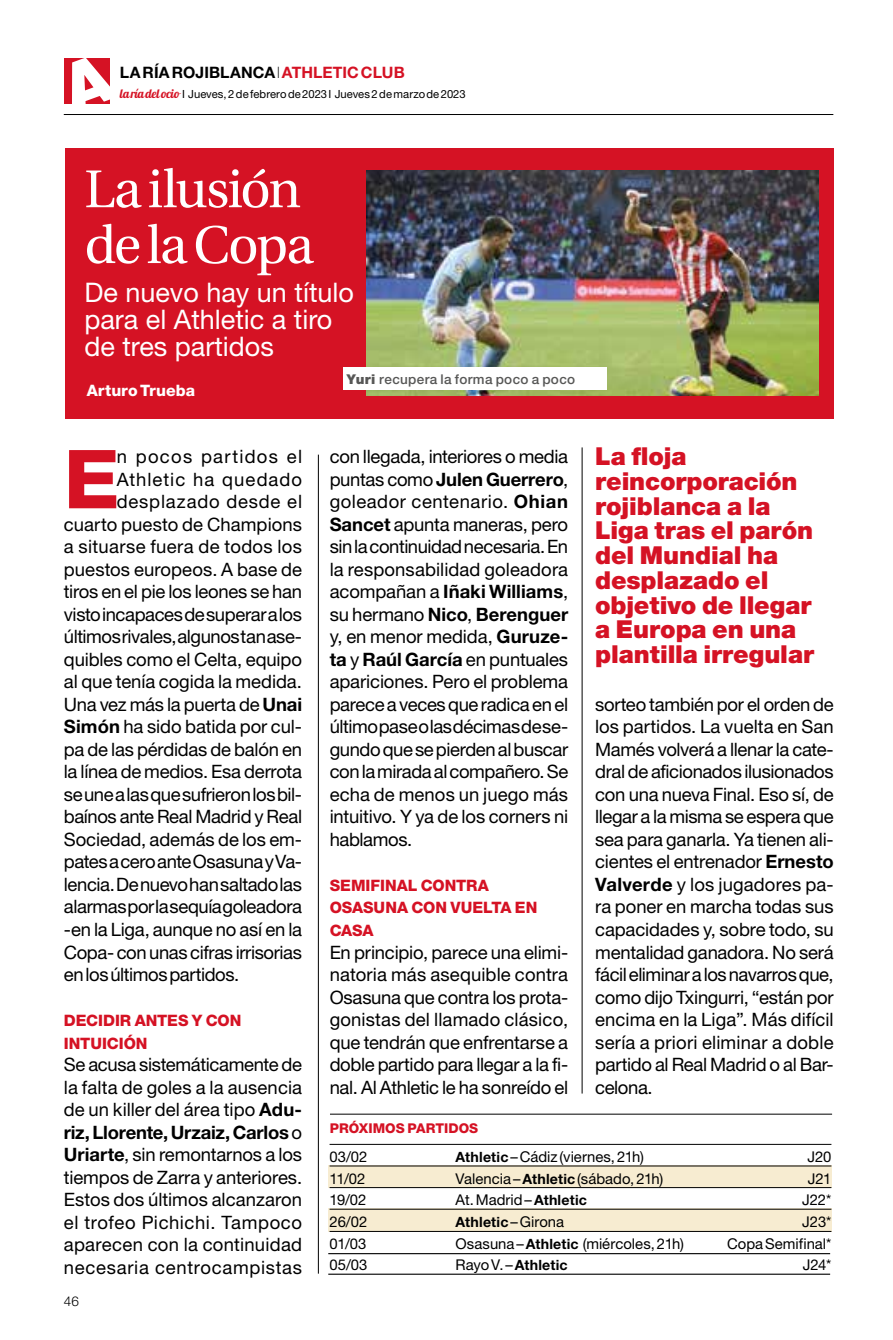
<style>
.page{position:relative;width:893px;height:1340px;background:#fff}
.page>*{position:absolute;margin:0;border:0;box-sizing:border-box;transform-origin:0 0}
.t1{font:800 81.45px "Helvetica Neue LT Std";color:#d51224}
.t2{font:53.1px/55.8px "Utopia";letter-spacing:-.04em;color:#fff}
.t3{font:27px/27px "Helvetica Neue LT Std";color:#fff}
.t4{font:900 24.75px/24.8px "Helvetica Neue LT Std";letter-spacing:-.005em;color:#d51224}
.t5{font:18.45px/22.5px "Helvetica Neue LT Std";letter-spacing:-.015em;color:#000;text-align:justify}
.t6{font:18.45px "Helvetica Neue LT Std";letter-spacing:.005em;color:#000}
.t7{font:18.45px "Helvetica Neue LT Std";letter-spacing:.02em;color:#000}
.t8{font:18.45px "Helvetica Neue LT Std";letter-spacing:.055em;color:#000}
.t9{font:18.45px "Helvetica Neue LT Std";letter-spacing:.04em;color:#000}
.t10{font:18.45px "Helvetica Neue LT Std";letter-spacing:.07em;color:#000}
.t11{font:800 15.75px/22.5px "Helvetica Neue LT Std";letter-spacing:-.005em;color:#d51224}
.t12{font:700 15.75px "Helvetica Neue LT Std";letter-spacing:.005em;color:#000}
.t13{font:800 15.75px "Helvetica Neue LT Std";letter-spacing:.005em;color:#fff}
.t14{font:14.85px "Helvetica Neue LT Std";color:#000}
.t15{font:700 14.17px "Helvetica Neue LT Std";letter-spacing:.015em;color:#000}
.t16{font:500 13.5px "Helvetica Neue LT Std";letter-spacing:.025em;color:#575756}
.t17{font:800 13.5px "Helvetica Neue LT Std";color:#d51224}
.t18{font:300 13.5px "Helvetica Neue LT Std";color:#000}
.t19{font:11.25px "Helvetica Neue LT Std";letter-spacing:.005em;color:#000}
.s1{font-weight:100}
.s2{color:#d51224}
.s3{font-family:"Lobster 1.4";font-size:12.38px;color:#d51224}
.s4{font-weight:700}
.s5{font-weight:900}
.s6{font-weight:700;font-size:14.17px}
.s7{font-weight:400;font-size:14.85px}
</style>
<div class="page">
<hr style="left:64px;top:114px;width:769px;height:1px;background:#000">
<div style="left:65px;top:148px;width:769px;height:270px;background:#d51224"></div>
<hr style="left:318px;top:454px;width:1px;height:819px;background:#000">
<hr style="left:582px;top:447px;width:1px;height:646px;background:#000">
<img style="left:366px;top:170px;width:453px;height:226px">
<div style="left:343px;top:367px;width:264px;height:23px;background:#fff"></div>
<div style="left:328px;top:1165px;width:503px;height:22px;background:#f7ecd1"></div>
<div style="left:328px;top:1208px;width:503px;height:23px;background:#f7ecd1"></div>
<hr style="left:330px;top:1113px;width:502px;height:1px;background:#000">
<hr style="left:330px;top:1143px;width:501px;height:1px;background:#000">
<hr style="left:330px;top:1230px;width:501px;height:1px;background:#000">
<hr style="left:328px;top:1253px;width:502px;height:1px;background:#000">
<hr style="left:328px;top:1273px;width:502px;height:1px;background:#000">
<hr style="left:330px;top:1165px;width:501px;height:1px;background:#000">
<hr style="left:330px;top:1187px;width:501px;height:1px;background:#000">
<hr style="left:330px;top:1208px;width:501px;height:1px;background:#000">
<div style="left:64px;top:58px;width:46px;height:46px;background:#d51224"></div>
<p class="t12" style="left:120px;top:62px;width:286px">LA RÍA ROJIBLANCA <span class="s1">I</span><span class="s2">ATHLETIC CLUB</span></p>
<p class="t19" style="left:120px;top:87px;width:347px"><span class="s3">la ría del ocio</span> I Jueves, 2 de febrero de 2023 I Jueves 2 de marzo de 2023</p>
<h2 class="t2" style="left:84px;top:162px;width:231px">La ilusión de la Copa</h2>
<h3 class="t3" style="left:84px;top:279px;width:271px">De nuevo hay un título para el Athletic a tiro de tres partidos</h3>
<p class="t13" style="left:87px;top:381px;width:110px">Arturo Trueba</p>
<h1 class="t1" style="left:64px;top:431px;width:57px">E</h1>
<p class="t10" style="left:117px;top:445px;width:187px">n pocos partidos el</p>
<p class="t8" style="left:117px;top:468px;width:187px">Athletic ha quedado</p>
<p class="t9" style="left:117px;top:491px;width:187px">desplazado desde el</p>
<p class="t6" style="left:64px;top:513px;width:240px">cuarto puesto de Champions</p>
<p class="t7" style="left:64px;top:536px;width:240px">a situarse fuera de todos los</p>
<p class="t6" style="left:64px;top:558px;width:240px">puestos europeos. A base de</p>
<p class="t5" style="left:64px;top:580px;width:240px">tiros en el pie los leones se han</p>
<p class="t5" style="left:64px;top:603px;width:240px">visto incapaces de superar a los</p>
<p class="t5" style="left:64px;top:625px;width:240px">últimos rivales, algunos tan ase-</p>
<p class="t5" style="left:64px;top:647px;width:240px">quibles como el Celta, equipo</p>
<p class="t5" style="left:64px;top:670px;width:240px">al que tenía cogida la medida.</p>
<p class="t5" style="left:64px;top:693px;width:240px">Una vez más la puerta de <span class="s4">Unai</span></p>
<p class="t5" style="left:64px;top:715px;width:240px"><span class="s4">Simón</span> ha sido batida por cul-</p>
<p class="t5" style="left:64px;top:737px;width:240px">pa de las pérdidas de balón en</p>
<p class="t5" style="left:64px;top:760px;width:240px">la línea de medios. Esa derrota</p>
<p class="t5" style="left:64px;top:783px;width:240px">se une a las que sufrieron los bil-</p>
<p class="t5" style="left:64px;top:805px;width:240px">baínos ante Real Madrid y Real</p>
<p class="t5" style="left:64px;top:828px;width:240px">Sociedad, además de los em-</p>
<p class="t5" style="left:64px;top:850px;width:240px">pates a cero ante Osasuna y Va-</p>
<p class="t5" style="left:64px;top:872px;width:240px">lencia. De nuevo han saltado las</p>
<p class="t5" style="left:64px;top:895px;width:240px">alarmas por la sequía goleadora</p>
<p class="t5" style="left:64px;top:918px;width:240px">-en la Liga, aunque no así en la</p>
<p class="t5" style="left:64px;top:940px;width:240px">Copa- con unas cifras irrisorias</p>
<p class="t5" style="left:64px;top:963px;width:177px">en los últimos partidos.</p>
<p class="t11" style="left:64px;top:1009px;width:179px">DECIDIR ANTES Y CON<br>INTUICIÓN</p>
<p class="t5" style="left:64px;top:1052px;width:240px">Se acusa sistemáticamente de la falta de goles a la ausencia de un killer del área tipo <span class="s4">Adu&shy;riz, Llorente, Urzaiz, Carlos</span> o <span class="s4">Uriarte</span>, sin remontarnos a los tiempos de Zarra y anteriores.<br>Estos dos últimos alcanzaron el trofeo Pichichi. Tampoco aparecen con la continuidad necesaria centrocampistas</p>
<p class="t18" style="left:64px;top:1292px;width:17px">46</p>
<p class="t16" style="left:347px;top:371px;width:230px"><span class="s5">Yuri</span> recupera la forma poco a poco</p>
<p class="t5" style="left:330px;top:445px;width:240px">con llegada, interiores o media puntas como <span class="s4">Julen Guerrero</span>, goleador centenario. <span class="s4">Ohian Sancet</span> apunta maneras, pero sin la continuidad necesaria. En la responsabilidad goleadora acompañan a <span class="s4">Iñaki Williams</span>, su hermano <span class="s4">Nico</span>, <span class="s4">Berenguer </span>y, en menor medida, <span class="s4">Guruze&shy;ta</span> y <span class="s4">Raúl García</span> en puntuales apariciones. Pero el problema parece a veces que radica en el último pase o las décimas de se&shy;gundo que se pierden al buscar con la mirada al compañero. Se echa de menos un juego más intuitivo. Y ya de los corners ni hablamos.</p>
<p class="t11" style="left:330px;top:874px;width:209px">SEMIFINAL CONTRA<br>OSASUNA CON VUELTA EN<br>CASA</p>
<p class="t5" style="left:330px;top:940px;width:240px">En principio, parece una elimi&shy;natoria más asequible contra Osasuna que contra los prota&shy;gonistas del llamado clásico, que tendrán que enfrentarse a doble partido para llegar a la fi&shy;nal. Al Athletic le ha sonreído el</p>
<h3 class="t4" style="left:595px;top:444px;width:220px">La floja reincorporación rojiblanca a la<br>Liga tras el parón del Mundial ha desplazado el objetivo de llegar a Europa en una plantilla irregular</h3>
<p class="t5" style="left:595px;top:692px;width:240px">sorteo también por el orden de los partidos. La vuelta en San Mamés volverá a llenar la cate&shy;dral de aficionados ilusionados con una nueva Final. Eso sí, de llegar a la misma se espera que sea para ganarla. Ya tienen ali&shy;cientes el entrenador <span class="s4">Ernesto Valverde</span> y los jugadores pa&shy;ra poner en marcha todas sus capacidades y, sobre todo, su mentalidad ganadora. No será fácil eliminar a los navarros que, como dijo Txingurri, “están por encima en la Liga”. Más difícil sería a priori eliminar a doble partido al Real Madrid o al Bar&shy;celona.</p>
<p class="t17" style="left:330px;top:1120px;width:150px">PRÓXIMOS PARTIDOS</p>
<p class="t14" style="left:330px;top:1147px;width:39px">03/02</p>
<p class="t14" style="left:456px;top:1147px;width:190px"><span class="s6">Athletic</span>– Cádiz (viernes, 21h)</p>
<p class="t14" style="left:807px;top:1147px;width:26px">J20</p>
<p class="t14" style="left:330px;top:1169px;width:37px">11/02</p>
<p class="t14" style="left:456px;top:1169px;width:209px">Valencia – <span class="s6">Athletic</span> (sábado, 21h)</p>
<p class="t14" style="left:808px;top:1169px;width:25px">J21</p>
<p class="t14" style="left:330px;top:1191px;width:38px">19/02</p>
<p class="t14" style="left:456px;top:1191px;width:133px">At. Madrid – <span class="s6">Athletic</span></p>
<p class="t14" style="left:802px;top:1191px;width:31px">J22*</p>
<p class="t14" style="left:330px;top:1212px;width:39px">26/02</p>
<p class="t15" style="left:456px;top:1213px;width:110px">Athletic <span class="s7">– Girona</span></p>
<p class="t14" style="left:802px;top:1212px;width:31px">J23*</p>
<p class="t14" style="left:330px;top:1234px;width:38px">01/03</p>
<p class="t14" style="left:456px;top:1234px;width:230px">Osasuna – <span class="s6">Athletic</span> (miércoles, 21h)</p>
<p class="t14" style="left:727px;top:1234px;width:106px">Copa Semifinal*</p>
<p class="t14" style="left:330px;top:1255px;width:39px">05/03</p>
<p class="t15" style="left:456px;top:1256px;width:114px"><span class="s7">Rayo V. –</span> Athletic</p>
<p class="t14" style="left:803px;top:1255px;width:30px">J24*</p>
</div>
